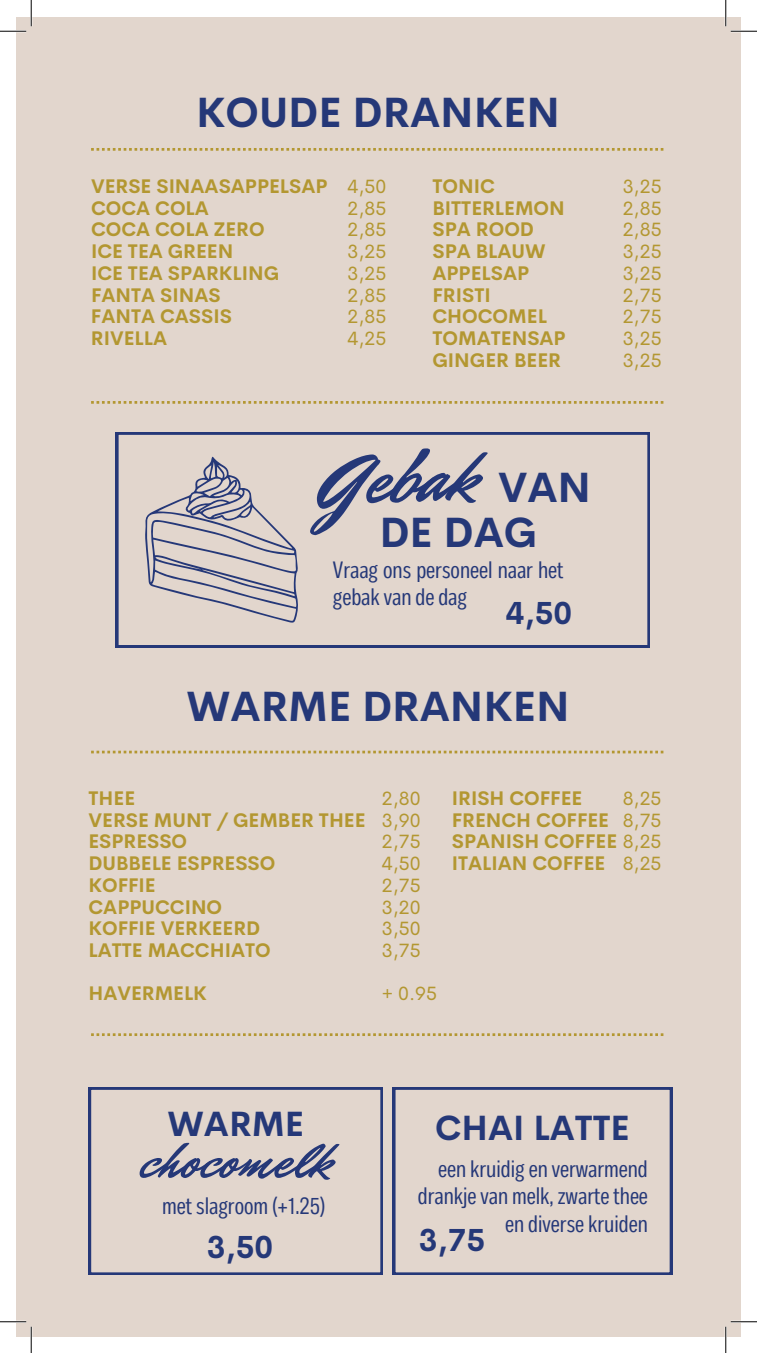
<style>
.page{position:relative;width:757px;height:1353px;background:#fff}
.page>*{position:absolute;margin:0;border:0;box-sizing:border-box;transform-origin:0 0}
.t1{font:75.95px "Mr Dafoe";color:#253878}
.t2{font:54.25px "Mr Dafoe";color:#253878}
.t3{font:700 41.48px/44.8px "Cerebri Sans";color:#253878}
.t4{font:700 34.3px "Cerebri Sans";color:#253878}
.t5{font:700 31.15px "Cerebri Sans";color:#253878}
.t6{font:23.62px/27.1px "Body Text Slim";color:#253878;text-align:right}
.t7{font:700 19.43px/21.7px "Cerebri Sans";color:#b39731}
.t8{font:19.43px/21.7px "Cerebri Sans";color:#b39731;text-align:justify}
.t9{font:700 19.25px/21.7px "Cerebri Sans";color:#b39731}
.t10{font:19.25px/21.7px "Cerebri Sans";color:#b39731;text-align:justify}
.s1{font-weight:400}
</style>
<div class="page">
<div style="left:16px;top:17px;width:725px;height:1319px;background:#e2d6cd"></div>
<svg style="left:91px;top:148px;width:572px;height:3px"></svg>
<svg style="left:91px;top:401px;width:572px;height:3px"></svg>
<svg style="left:116px;top:432px;width:534px;height:215px"></svg>
<svg style="left:145px;top:456px;width:153px;height:167px"></svg>
<svg style="left:91px;top:750px;width:572px;height:3px"></svg>
<svg style="left:89px;top:1087px;width:294px;height:187px"></svg>
<svg style="left:91px;top:1033px;width:572px;height:2px"></svg>
<svg style="left:393px;top:1087px;width:279px;height:187px"></svg>
<hr style="left:0;top:1320px;width:26px;height:2px;background:#fff">
<hr style="left:731px;top:1320px;width:26px;height:2px;background:#fff">
<svg style="left:0;top:0;width:32px;height:32px"></svg>
<svg style="left:0;top:1321px;width:32px;height:31px"></svg>
<svg style="left:725px;top:0;width:32px;height:32px"></svg>
<svg style="left:725px;top:1321px;width:32px;height:31px"></svg>
<h3 class="t3" style="left:196px;top:87px;width:365px">KOUDE DRANKEN</h3>
<p class="t9" style="left:91px;top:174px;width:238px">VERSE SINAASAPPELSAP<br>COCA COLA<br>COCA COLA ZERO<br>ICE TEA GREEN<br>ICE TEA SPARKLING<br>FANTA SINAS<br>FANTA CASSIS<br>RIVELLA</p>
<p class="t7" style="left:432px;top:174px;width:135px">TONIC<br>BITTERLEMON<br>SPA ROOD<br>SPA BLAUW<br>APPELSAP<br>FRISTI<br>CHOCOMEL<br>TOMATENSAP<br>GINGER BEER</p>
<p class="t10" style="left:348px;top:174px;width:40px">4,50<br>2,85<br>2,85<br>3,25<br>3,25<br>2,85<br>2,85<br>4,25</p>
<p class="t8" style="left:623px;top:174px;width:40px">3,25<br>2,85<br>2,85<br>3,25<br>3,25<br>2,75<br>2,75<br>3,25<br>3,25</p>
<h1 class="t1" style="left:320px;top:429px;width:157px;rotate:-2deg">Gebak</h1>
<h3 class="t3" style="left:379px;top:461px;width:213px;text-indent:119px">VAN<br>DE DAG</h3>
<p class="t6" style="left:333px;top:556px;width:232px;text-align:left">Vraag ons personeel naar het gebak van de dag</p>
<h3 class="t5" style="left:506px;top:588px;width:68px">4,50</h3>
<h3 class="t3" style="left:187px;top:680px;width:385px">WARME DRANKEN</h3>
<p class="t9" style="left:88px;top:785px;width:279px">THEE<br>VERSE MUNT / GEMBER THEE<br>ESPRESSO<br>DUBBELE ESPRESSO<br>KOFFIE<br>CAPPUCCINO<br>KOFFIE VERKEERD<br>LATTE MACCHIATO</p>
<p class="t9" style="left:88px;top:981px;width:120px">HAVERMELK</p>
<p class="t10" style="left:382px;top:785px;width:40px">2,80<br>3,90<br>2,75<br>4,50<br>2,75<br>3,20<br>3,50<br>3,75</p>
<p class="t10" style="left:382px;top:981px;width:57px">+ 0.95</p>
<p class="t9" style="left:452px;top:785px;width:211px">IRISH COFFEE<br>FRENCH COFFEE<br>SPANISH COFFEE <span class="s1">8,25<br></span>ITALIAN COFFEE</p>
<p class="t10" style="left:623px;top:785px;width:40px">8,25<br>8,75</p>
<p class="t10" style="left:623px;top:850px;width:40px">8,25</p>
<h3 class="t4" style="left:167px;top:1096px;width:138px">WARME</h3>
<h2 class="t2" style="left:139px;top:1123px;width:194px">chocomelk</h2>
<p class="t6" style="left:162px;top:1192px;width:165px">met slagroom (+1.25)</p>
<h3 class="t5" style="left:207px;top:1221px;width:68px">3,50</h3>
<h3 class="t4" style="left:435px;top:1099px;width:196px">CHAI LATTE</h3>
<p class="t6" style="left:418px;top:1155px;width:232px">een kruidig en verwarmend drankje van melk, zwarte thee en diverse kruiden</p>
<h3 class="t5" style="left:419px;top:1214px;width:68px">3,75</h3>
</div>
